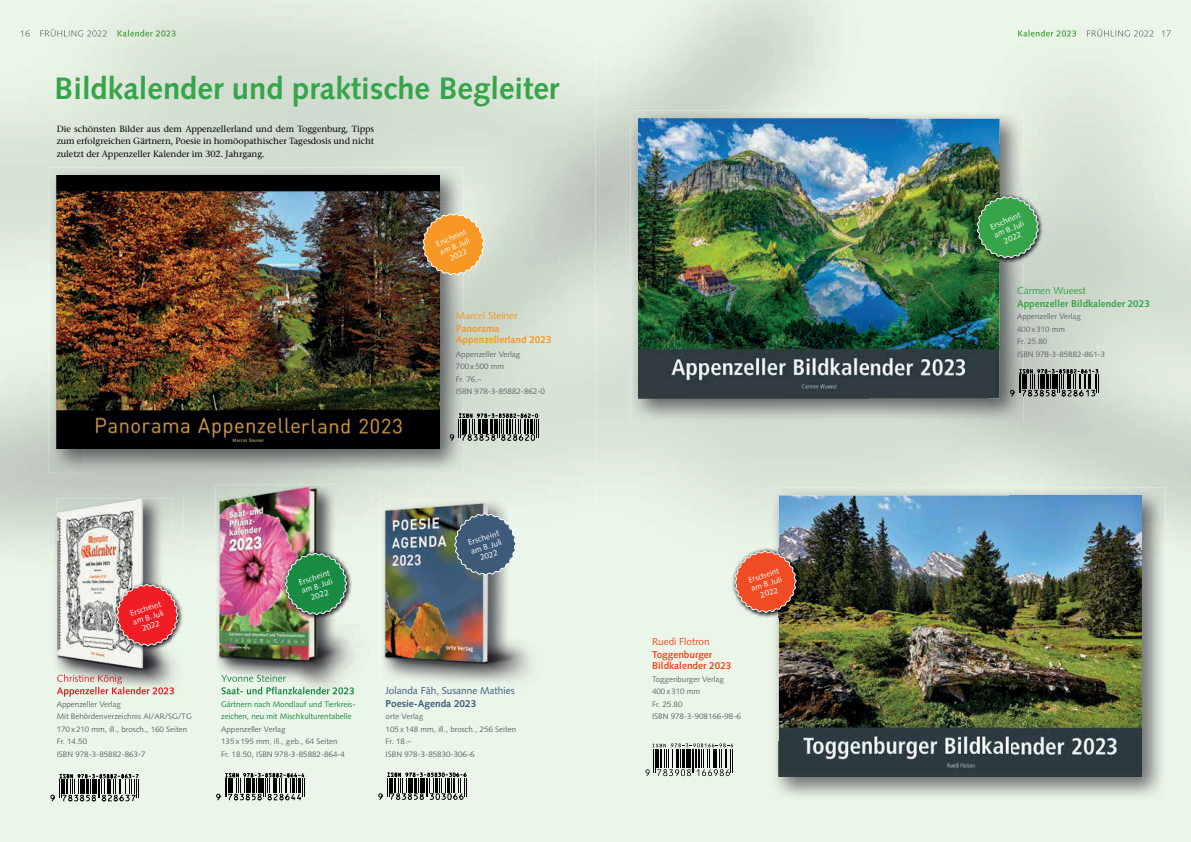
<style>
.page{position:relative;width:1191px;height:842px;background:#fff}
.page>*{position:absolute;margin:0;border:0;box-sizing:border-box;transform-origin:0 0}
.t1{font:700 31px "Syntax LT Std";color:#36a448}
.t2{font:700 10px/11px "Syntax LT Std";color:#f04b22}
.t3{font:700 10px/11px "Syntax LT Std";color:#f79825}
.t4{font:10px "Syntax LT Std";color:#3d5b78}
.t5{font:700 10px "Syntax LT Std";color:#3d5b78}
.t6{font:10px "Syntax LT Std";color:#f79825}
.t7{font:10px "Syntax LT Std";color:#f04b22}
.t8{font:700 9.9px "Syntax LT Std";color:#36a448}
.t9{font:9.9px "Syntax LT Std";color:#36a448}
.t10{font:500 9px/12.5px "Stone Serif Std";letter-spacing:-.01em;color:#000001;text-align:justify}
.t11{font:8px/12.5px "Syntax LT Std";color:#656a6a}
.t12{font:8px/9px "Syntax LT Std";color:#fff;text-align:center}
.t13{font:8px/12.5px "Syntax LT Std";color:#198b43}
.t14{font:7.9px/12.5px "Syntax LT Std";color:#656a6a}
</style>
<div class="page">
<img style="left:0;top:0;width:595px;height:842px">
<svg style="left:21px;top:30px;width:9px;height:7px"></svg>
<img style="left:40px;top:29px;width:67px;height:8px">
<img style="left:92px;top:30px;width:15px;height:7px">
<img style="left:117px;top:30px;width:58px;height:7px">
<svg style="left:50px;top:774px;width:89px;height:37px;background:#a1a8a0"></svg>
<svg style="left:216px;top:773px;width:89px;height:37px;background:#9da39c"></svg>
<svg style="left:378px;top:772px;width:89px;height:33px;background:#969c95"></svg>
<img style="left:216px;top:484px;width:155px;height:215px">
<img style="left:221px;top:687px;width:133px;height:8px">
<img style="left:215px;top:486px;width:164px;height:197px">
<img style="left:216px;top:486px;width:155px;height:197px">
<img style="left:221px;top:675px;width:65px;height:7px">
<img style="left:53px;top:495px;width:131px;height:202px">
<svg style="left:172px;top:687px;width:2px;height:10px"></svg>
<img style="left:57px;top:498px;width:115px;height:202px">
<img style="left:57px;top:674px;width:65px;height:10px">
<img style="left:57px;top:687px;width:115px;height:10px">
<img style="left:381px;top:499px;width:163px;height:190px">
<img style="left:382px;top:504px;width:149px;height:188px">
<img style="left:49px;top:168px;width:414px;height:33px">
<img style="left:49px;top:201px;width:34px;height:272px">
<img style="left:429px;top:201px;width:34px;height:272px">
<img style="left:83px;top:449px;width:346px;height:24px">
<img style="left:57px;top:175px;width:382px;height:274px">
<svg style="left:449px;top:413px;width:89px;height:37px;background:#8d938c"></svg>
<svg style="left:421px;top:212px;width:65px;height:64px;background:#d89c50"></svg>
<img style="left:114px;top:581px;width:69px;height:70px">
<svg style="left:115px;top:583px;width:64px;height:64px;background:#db5456"></svg>
<img style="left:282px;top:550px;width:70px;height:70px">
<img style="left:284px;top:552px;width:64px;height:64px">
<svg style="left:453px;top:512px;width:64px;height:64px;background:#5f7688"></svg>
<img style="left:595px;top:0;width:1px;height:842px">
<img style="left:1018px;top:30px;width:58px;height:7px">
<img style="left:1087px;top:29px;width:66px;height:8px">
<img style="left:1138px;top:30px;width:15px;height:7px">
<svg style="left:1161px;top:30px;width:9px;height:7px"></svg>
<img style="left:630px;top:111px;width:393px;height:34px">
<img style="left:630px;top:145px;width:35px;height:277px">
<img style="left:999px;top:145px;width:24px;height:48px">
<img style="left:988px;top:263px;width:35px;height:159px">
<img style="left:665px;top:398px;width:323px;height:24px">
<img style="left:638px;top:119px;width:361px;height:279px">
<img style="left:771px;top:487px;width:394px;height:35px">
<img style="left:771px;top:522px;width:8px;height:26px">
<img style="left:1130px;top:522px;width:35px;height:278px">
<img style="left:771px;top:618px;width:35px;height:182px">
<img style="left:779px;top:495px;width:362px;height:282px">
<svg style="left:645px;top:743px;width:88px;height:33px;background:#949b93"></svg>
<svg style="left:1010px;top:369px;width:89px;height:37px;background:#838983"></svg>
<img style="left:732px;top:548px;width:69px;height:70px">
<svg style="left:733px;top:549px;width:64px;height:65px;background:#d56b4e"></svg>
<img style="left:974px;top:193px;width:69px;height:70px">
<svg style="left:975px;top:195px;width:65px;height:64px;background:#509d5a"></svg>
<h1 class="t1" style="left:54px;top:70px;width:506px">Bildkalender und praktische Begleiter</h1>
<p class="t10" style="left:57px;top:122px;width:319px">Die schönsten Bilder aus dem Appenzellerland und dem Toggenburg, Tipps zum erfolgreichen Gärtnern, Poesie in homöopathischer Tagesdosis und nicht zuletzt der Appenzeller Kalender im 302. Jahrgang.</p>
<p class="t12" style="left:435px;top:240px;width:33px;rotate:-23deg">Erscheint am 8.Juli<br>2022</p>
<p class="t6" style="left:456px;top:310px;width:63px">Marcel Steiner</p>
<p class="t3" style="left:456px;top:323px;width:97px">Panorama<br>Appenzellerland 2023</p>
<p class="t11" style="left:456px;top:348px;width:90px">Appenzeller Verlag<br>700x500 mm<br>Fr. 76.–<br>ISBN 978-3-85882-862-0</p>
<p class="t12" style="left:129px;top:609px;width:33px;rotate:-17deg">Erscheint am 8.Juli<br>2022</p>
<p class="t11" style="left:57px;top:698px;width:137px">Appenzeller Verlag<br>Mit Behördenverzeichnis AI/AR/SG/TG<br>170x210 mm, ill., brosch., 160 Seiten<br>Fr. 14.50<br>ISBN 978-3-85882-863-7</p>
<p class="t12" style="left:298px;top:578px;width:33px;rotate:-17deg">Erscheint am 8.Juli<br>2022</p>
<p class="t13" style="left:221px;top:698px;width:136px">Gärtnern nach Mondlauf und Tierkreis&shy;zeichen, neu mit Mischkulturentabelle</p>
<p class="t11" style="left:221px;top:723px;width:125px">Appenzeller Verlag<br>135x195 mm, ill., geb., 64 Seiten<br>Fr. 18.50, ISBN 978-3-85882-864-4</p>
<p class="t12" style="left:467px;top:538px;width:33px;rotate:-17deg">Erscheint am 8.Juli<br>2022</p>
<p class="t4" style="left:386px;top:685px;width:130px">Jolanda Fäh, Susanne Mathies</p>
<p class="t5" style="left:386px;top:698px;width:92px">Poesie-Agenda 2023</p>
<p class="t11" style="left:386px;top:710px;width:132px">orte Verlag<br>105x148 mm, ill., brosch., 256 Seiten<br>Fr. 18.–<br>ISBN 978-3-85830-306-6</p>
<p class="t12" style="left:747px;top:576px;width:33px;rotate:-17deg">Erscheint am 8.Juli<br>2022</p>
<p class="t7" style="left:652px;top:636px;width:59px">Ruedi Flotron</p>
<p class="t2" style="left:652px;top:649px;width:81px">Toggenburger<br>Bildkalender 2023</p>
<p class="t11" style="left:652px;top:673px;width:90px">Toggenburger Verlag<br>400x310 mm<br>Fr. 25.80<br>ISBN 978-3-908166-98-6</p>
<p class="t12" style="left:989px;top:223px;width:33px;rotate:-23deg">Erscheint am 8.Juli<br>2022</p>
<p class="t9" style="left:1017px;top:285px;width:70px">Carmen Wueest</p>
<p class="t8" style="left:1017px;top:298px;width:134px">Appenzeller Bildkalender 2023</p>
<p class="t14" style="left:1017px;top:310px;width:90px">Appenzeller Verlag<br>400x310 mm<br>Fr. 25.80<br>ISBN 978-3-85882-861-3</p>
</div>
